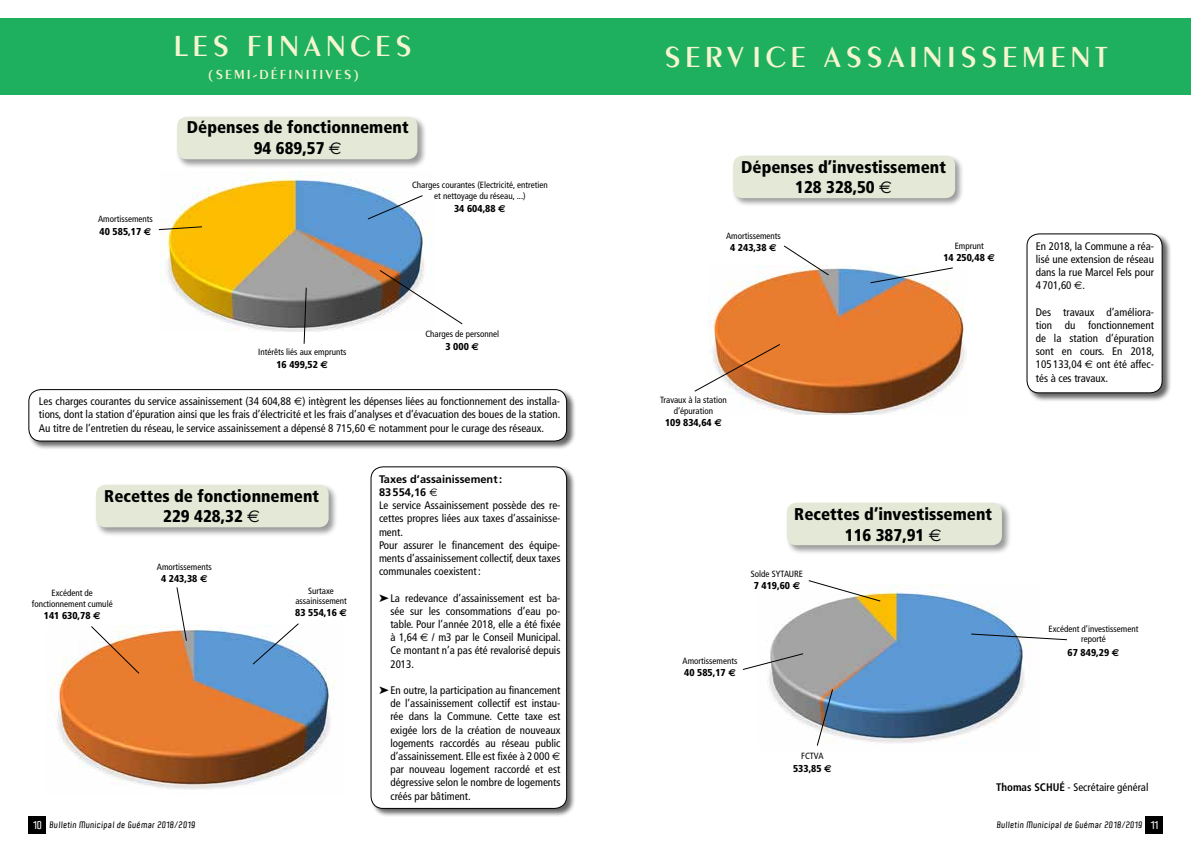
<style>
.page{position:relative;width:1191px;height:842px;background:#fff}
.page>*{position:absolute;margin:0;border:0;box-sizing:border-box;transform-origin:0 0}
.t1{font:600 31px "Peignot";letter-spacing:.15em;color:#f5f5d0}
.t2{font:900 condensed 17px/20.4px "Frutiger";color:#000;text-align:center}
.t3{font:600 14px "Peignot";letter-spacing:.15em;color:#f5f5d0}
.t4{font:condensed 11px/13.2px "Frutiger";color:#000;text-align:justify}
.t5{font:900 condensed 10px "Frutiger";color:#000}
.t6{font:condensed 9px/10.8px "Frutiger";color:#000;text-align:center}
.t7{font:600 9px "Aldo";color:#000}
.s1{font-family:"Euro Sans";font-weight:400;font-stretch:normal}
.s2{font-family:"Euro Sans";font-weight:700;font-stretch:normal}
.s3{font-family:"Euro Sans";font-stretch:normal}
.s4{font-weight:700;font-stretch:normal}
.s5{font-weight:700}
.s6{font-size:11px;color:#fff}
</style>
<div class="page">
<img style="left:767px;top:584px;width:262px;height:160px">
<img style="left:708px;top:266px;width:258px;height:149px">
<img style="left:161px;top:172px;width:271px;height:159px">
<img style="left:51px;top:625px;width:284px;height:164px">
<div style="left:785px;top:501px;width:226px;height:54px;background:#000;opacity:.4"></div>
<div style="left:787px;top:503px;width:215px;height:42px;background:#e3e9d6;border-radius:10px"></div>
<div style="left:731px;top:154px;width:233px;height:54px;background:#000;opacity:.4"></div>
<div style="left:733px;top:156px;width:222px;height:42px;background:#e3e9d6;border-radius:10px"></div>
<div style="left:95px;top:483px;width:243px;height:54px;background:#000;opacity:.4"></div>
<div style="left:96px;top:485px;width:233px;height:42px;background:#e3e9d6;border-radius:10px"></div>
<div style="left:176px;top:115px;width:251px;height:54px;background:#000;opacity:.4"></div>
<div style="left:177px;top:117px;width:240px;height:42px;background:#e3e9d6;border-radius:10px"></div>
<div style="left:28px;top:389px;width:548px;height:61px;background:#000;opacity:.6"></div>
<div style="left:29px;top:390px;width:537px;height:51px;background:#fff;border-radius:12px"></div>
<div style="left:28px;top:389px;width:539px;height:52px;border:1px solid #000;border-radius:12px"></div>
<div style="left:370px;top:466px;width:206px;height:352px;background:#000;opacity:.6"></div>
<div style="left:371px;top:467px;width:195px;height:341px;background:#fff;border-radius:12px"></div>
<div style="left:370px;top:466px;width:197px;height:343px;border:1px solid #000;border-radius:12px"></div>
<div style="left:1145px;top:816px;width:17px;height:17px;background:#000"></div>
<div style="left:29px;top:816px;width:17px;height:17px;background:#000"></div>
<div style="left:0;top:18px;width:1191px;height:76px;background:#1eaf5f"></div>
<svg style="left:367px;top:195px;width:56px;height:25px"></svg>
<svg style="left:379px;top:270px;width:84px;height:55px"></svg>
<svg style="left:303px;top:287px;width:4px;height:57px"></svg>
<svg style="left:158px;top:226px;width:45px;height:4px"></svg>
<svg style="left:91px;top:626px;width:49px;height:48px"></svg>
<svg style="left:176px;top:587px;width:11px;height:54px"></svg>
<svg style="left:252px;top:623px;width:47px;height:42px"></svg>
<svg style="left:694px;top:344px;width:86px;height:48px"></svg>
<svg style="left:783px;top:245px;width:46px;height:31px"></svg>
<svg style="left:870px;top:267px;width:83px;height:16px"></svg>
<svg style="left:808px;top:580px;width:73px;height:22px"></svg>
<svg style="left:970px;top:633px;width:97px;height:7px"></svg>
<svg style="left:816px;top:689px;width:17px;height:57px"></svg>
<div style="left:1026px;top:233px;width:145px;height:169px;background:#000;opacity:.6"></div>
<div style="left:1027px;top:234px;width:135px;height:159px;background:#fff;border-radius:12px"></div>
<div style="left:1026px;top:233px;width:136px;height:160px;border:1px solid #000;border-radius:12px"></div>
<svg style="left:742px;top:653px;width:62px;height:17px"></svg>
<h1 class="t1" style="left:174px;top:28px;width:239px">LES FINANCES</h1>
<p class="t3" style="left:209px;top:66px;width:151px">(SEMI-DÉFINITIVES)</p>
<h2 class="t2" style="left:187px;top:117px;width:223px">Dépenses de fonctionnement<br>94 689,57 <span class="s1">€</span></h2>
<p class="t6" style="left:98px;top:214px;width:56px">Amortissements</p>
<p class="t5" style="left:100px;top:226px;width:53px">40 585,17 <span class="s2">E</span></p>
<p class="t6" style="left:258px;top:346px;width:90px">Intérêts liés aux emprunts</p>
<p class="t5" style="left:276px;top:358px;width:53px">16 499,52 <span class="s2">E</span></p>
<p class="t6" style="left:412px;top:180px;width:137px">Charges courantes (Electricité, entretien et nettoyage du réseau, ...)</p>
<p class="t5" style="left:454px;top:203px;width:53px">34 604,88 <span class="s2">E</span></p>
<p class="t6" style="left:425px;top:329px;width:75px">Charges de personnel</p>
<p class="t5" style="left:445px;top:341px;width:35px">3 000 <span class="s2">E</span></p>
<p class="t4" style="left:39px;top:395px;width:523px">Les charges courantes du service assainissement (34 604,88 <span class="s3">€</span>) intègrent les dépenses liées au fonctionnement des installa&shy;tions, dont la station d’épuration ainsi que les frais d’électricité et les frais d’analyses et d’évacuation des boues de la station.<br>Au titre de l’entretien du réseau, le service assainissement a dépensé 8 715,60 <span class="s3">€</span> notamment pour le curage des réseaux.</p>
<h2 class="t2" style="left:104px;top:485px;width:216px">Recettes de fonctionnement<br>229 428,32 <span class="s1">€</span></h2>
<p class="t6" style="left:32px;top:588px;width:82px">Excédent de fonctionnement cumulé</p>
<p class="t5" style="left:44px;top:610px;width:58px">141 630,78 <span class="s2">E</span></p>
<p class="t6" style="left:157px;top:561px;width:56px">Amortissements</p>
<p class="t5" style="left:161px;top:572px;width:48px">4 243,38 <span class="s2">E</span></p>
<p class="t6" style="left:295px;top:585px;width:53px">Surtaxe assainissement</p>
<p class="t5" style="left:295px;top:607px;width:53px">83 554,16 <span class="s2">E</span></p>
<p class="t4" style="left:379px;top:472px;width:183px;text-align:left"><span class="s4">Taxes d’assainissement:<br>83554,16</span> <span class="s3">€<br></span>Le service Assainissement possède des re&shy;cettes propres liées aux taxes d’assainisse&shy;ment.<br>Pour assurer le financement des équipe&shy;ments d’assainissement collectif, deux taxes communales coexistent:</p>
<p class="t4" style="left:390px;top:591px;width:172px;text-indent:-11px">➤La redevance d’assainissement est ba&shy;sée sur les consommations d’eau po&shy;table. Pour l’année 2018, elle a été fixée à 1,64 <span class="s3">€</span> / m3 par le Conseil Municipal.<br>Ce montant n’a pas été revalorisé depuis 2013.</p>
<p class="t4" style="left:390px;top:684px;width:172px;text-indent:-11px">➤En outre, la participation au financement de l’assainissement collectif est instau&shy;rée dans la Commune. Cette taxe est exigée lors de la création de nouveaux logements raccordés au réseau public d’assainissement. Elle est fixée à 2 000 <span class="s3">€ </span>par nouveau logement raccordé et est dégressive selon le nombre de logements créés par bâtiment.</p>
<h1 class="t1" style="left:664px;top:38px;width:445px">SERV ICE ASSAINISSEMENT</h1>
<h2 class="t2" style="left:741px;top:157px;width:206px">Dépenses d’investissement<br>128 328,50 <span class="s1">€</span></h2>
<p class="t6" style="left:726px;top:231px;width:56px">Amortissements</p>
<p class="t5" style="left:730px;top:242px;width:48px">4 243,38 <span class="s2">E</span></p>
<p class="t6" style="left:954px;top:241px;width:30px">Emprunt</p>
<p class="t5" style="left:943px;top:252px;width:53px">14 250,48 <span class="s2">E</span></p>
<p class="t6" style="left:660px;top:394px;width:68px">Travaux à la station d’épuration</p>
<p class="t5" style="left:665px;top:416px;width:58px">109 834,64 <span class="s2">E</span></p>
<h2 class="t2" style="left:794px;top:504px;width:199px">Recettes d’investissement<br>116 387,91 <span class="s1">€</span></h2>
<p class="t6" style="left:751px;top:568px;width:54px">Solde SYTAURE</p>
<p class="t5" style="left:753px;top:579px;width:48px">7 419,60 <span class="s2">E</span></p>
<p class="t6" style="left:682px;top:656px;width:56px">Amortissements</p>
<p class="t5" style="left:684px;top:667px;width:53px">40 585,17 <span class="s2">E</span></p>
<p class="t6" style="left:801px;top:751px;width:24px">FCTVA</p>
<p class="t5" style="left:793px;top:763px;width:40px">533,85 <span class="s2">E</span></p>
<p class="t4" style="left:1035px;top:239px;width:120px">En 2018, la Commune a réa&shy;lisé une extension de réseau dans la rue Marcel Fels pour 4 701,60 <span class="s3">€</span>.</p>
<p class="t4" style="left:1035px;top:305px;width:120px">Des travaux d’améliora&shy;tion du fonctionnement de la station d’épuration sont en cours. En 2018, 105 133,04 <span class="s3">€</span> ont été affec&shy;tés à ces travaux.</p>
<p class="t6" style="left:1048px;top:623px;width:91px">Excédent d’investissement reporté</p>
<p class="t5" style="left:1067px;top:646px;width:53px">67 849,29 <span class="s2">E</span></p>
<p class="t4" style="left:996px;top:781px;width:154px"><span class="s5">Thomas SCHUÉ</span> - Secrétaire général</p>
<p class="t7" style="left:34px;top:820px;width:164px"><span class="s6">10</span> Bulletin Municipal de Guémar 2018/2019</p>
<p class="t7" style="left:997px;top:820px;width:163px">Bulletin Municipal de Guémar 2018/2019 <span class="s6">11</span></p>
</div>
